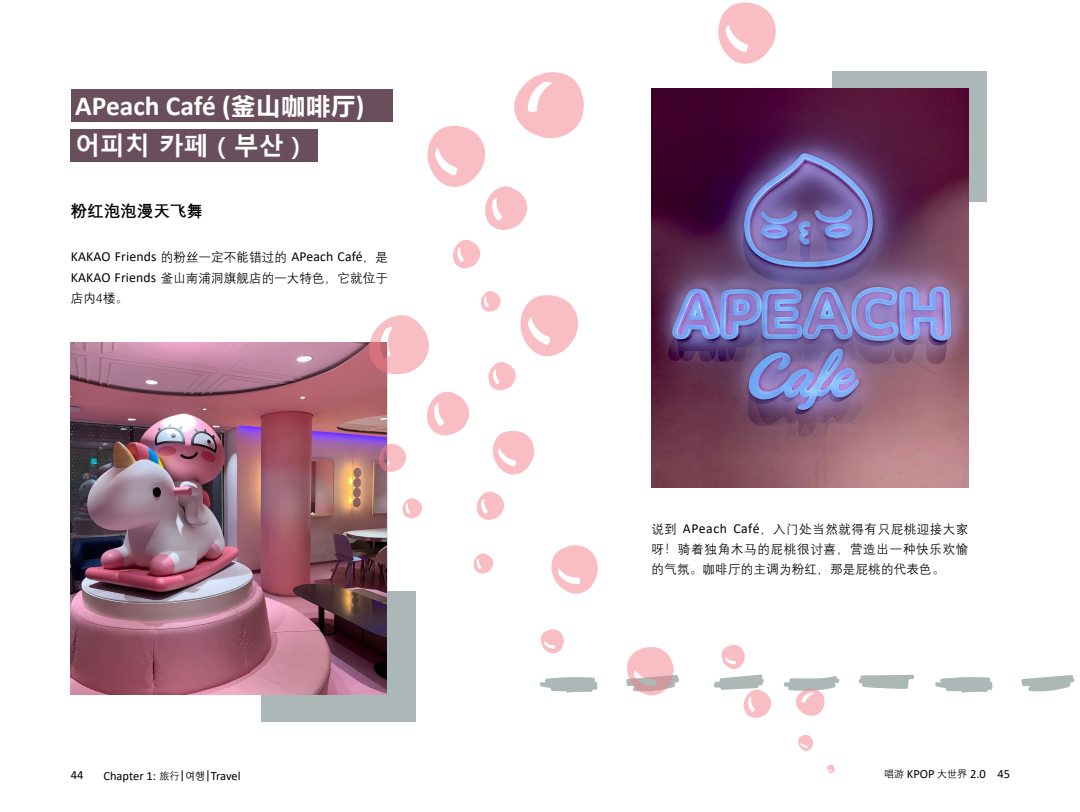
<style>
.page{position:relative;width:1080px;height:812px;background:#fff}
.page>*{position:absolute;margin:0;border:0;box-sizing:border-box;transform-origin:0 0}
.t1{font:700 27.5px "Calibri";color:#fff}
.t2{font:700 25px "Malgun Gothic";color:#fff}
.t3{font:700 16.25px "Deng Xian";letter-spacing:.02em;color:#000}
.t4{font:13.75px "Calibri";letter-spacing:.01em;color:#000}
.t5{font:12.5px/20px "Deng Xian";letter-spacing:.02em;color:#000}
.t6{font:12.5px "Calibri";color:#000}
.s1{font-family:"FZLTCHJW GB1 0";font-weight:400;font-size:25px}
.s2{font-family:"Deng Xian";font-size:12.5px}
.s3{font-family:"Calibri";font-size:13.75px}
.s4{font-family:"Deng Xian";font-size:10px}
.s5{font-family:"Malgun Gothic";font-size:10px}
</style>
<div class="page">
<div style="left:71px;top:89px;width:321px;height:33px;background:#694e5b"></div>
<div style="left:71px;top:129px;width:247px;height:33px;background:#694e5b"></div>
<div style="left:261px;top:591px;width:154px;height:130px;background:#abb8b7"></div>
<img style="left:71px;top:342px;width:315px;height:351px">
<svg style="left:366px;top:315px;width:63px;height:60px"></svg>
<svg style="left:427px;top:391px;width:42px;height:44px"></svg>
<svg style="left:493px;top:430px;width:41px;height:44px"></svg>
<svg style="left:453px;top:240px;width:28px;height:28px"></svg>
<svg style="left:488px;top:362px;width:28px;height:28px"></svg>
<svg style="left:476px;top:491px;width:28px;height:28px"></svg>
<svg style="left:378px;top:443px;width:28px;height:28px"></svg>
<svg style="left:473px;top:553px;width:21px;height:21px"></svg>
<svg style="left:402px;top:498px;width:20px;height:21px"></svg>
<svg style="left:481px;top:291px;width:20px;height:20px"></svg>
<div style="left:832px;top:71px;width:154px;height:130px;background:#abb8b7"></div>
<svg style="left:858px;top:674px;width:56px;height:14px"></svg>
<svg style="left:540px;top:677px;width:58px;height:15px"></svg>
<svg style="left:1021px;top:675px;width:54px;height:16px"></svg>
<svg style="left:935px;top:677px;width:58px;height:15px"></svg>
<img style="left:651px;top:89px;width:317px;height:398px">
<svg style="left:551px;top:545px;width:47px;height:49px"></svg>
<svg style="left:626px;top:647px;width:53px;height:49px"></svg>
<svg style="left:540px;top:629px;width:24px;height:25px"></svg>
<svg style="left:798px;top:734px;width:15px;height:17px"></svg>
<svg style="left:827px;top:764px;width:8px;height:9px"></svg>
<svg style="left:520px;top:295px;width:58px;height:61px"></svg>
<svg style="left:718px;top:3px;width:58px;height:61px"></svg>
<svg style="left:713px;top:645px;width:58px;height:72px"></svg>
<svg style="left:784px;top:676px;width:56px;height:39px"></svg>
<svg style="left:428px;top:72px;width:156px;height:158px"></svg>
<h1 class="t1" style="left:75px;top:86px;width:291px">APeach Café (<span class="s1">釜山咖啡厅</span>)</h1>
<h2 class="t2" style="left:75px;top:131px;width:235px">어피치 카페（부산）</h2>
<h3 class="t3" style="left:71px;top:200px;width:134px">粉红泡泡漫天飞舞</h3>
<p class="t4" style="left:71px;top:247px;width:318px">KAKAO Friends <span class="s2">的粉丝一定不能错过的</span> APeach Café<span class="s2">，是</span></p>
<p class="t5" style="left:71px;top:267px;width:318px"><span class="s3">KAKAO Friends</span> 釜山南浦洞旗舰店的一大特色，它就位于店内4楼。</p>
<p class="t5" style="left:651px;top:518px;width:319px;text-align:justify">说到 <span class="s3">APeach Café</span>，入门处当然就得有只屁桃迎接大家呀！骑着独角木马的屁桃很讨喜，营造出一种快乐欢愉的气氛。咖啡厅的主调为粉红，那是屁桃的代表色。</p>
<p class="t6" style="left:71px;top:765px;width:14px">44</p>
<p class="t6" style="left:103px;top:766px;width:139px">Chapter 1: <span class="s4">旅行</span>|<span class="s5">여행</span>|Travel</p>
<p class="t6" style="left:884px;top:764px;width:127px"><span class="s4">唱游</span> KPOP <span class="s4">大世界</span> 2.0 45</p>
</div>
